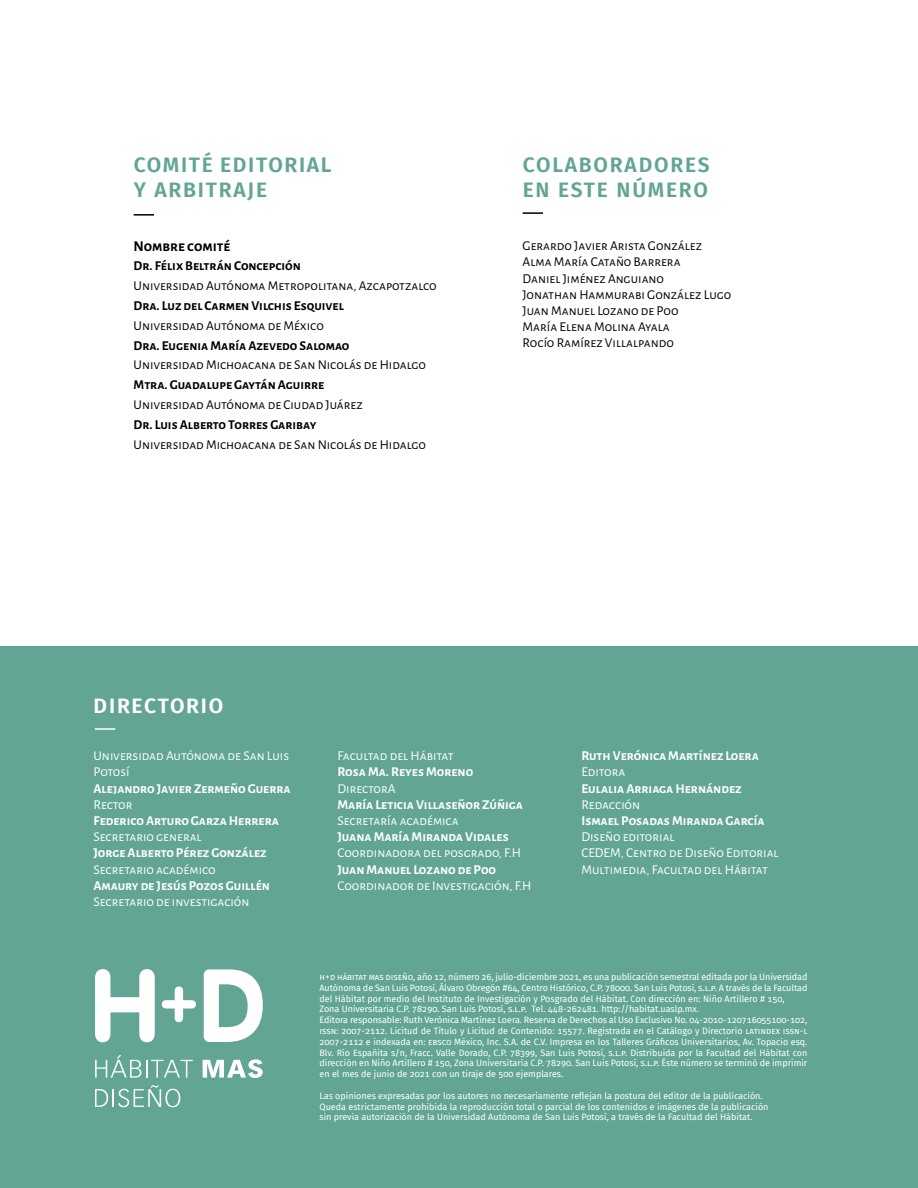
<style>
.page{position:relative;width:918px;height:1188px;background:#fff}
.page>*{position:absolute;margin:0;border:0;box-sizing:border-box;transform-origin:0 0}
.t1{font:600 21px/25.2px "Fira Sans";letter-spacing:.085em;color:#62a595}
.t2{font:600 21px "Fira Sans";letter-spacing:.085em;color:#fff}
.t3{font:700 15px "Alegreya Sans SC";color:#000}
.t4{font:13.5px/16.2px "Alegreya Sans SC";color:#000}
.t5{font:13.5px/16.2px "Alegreya Sans SC";color:#fff}
.t6{font:700 13.5px "Alegreya Sans SC";color:#fff}
.t7{font:700 13.5px "Alegreya Sans SC";color:#000}
.t8{font:9px/10.8px "Fira Sans";color:#fff}
</style>
<div class="page">
<div style="left:0;top:647px;width:918px;height:541px;background:#62a595"></div>
<hr style="left:134px;top:214px;width:20px;height:2px;background:#000">
<hr style="left:523px;top:212px;width:20px;height:2px;background:#000">
<hr style="left:95px;top:728px;width:20px;height:2px;background:#fff">
<svg style="left:95px;top:969px;width:60px;height:73px"></svg>
<svg style="left:204px;top:969px;width:59px;height:73px"></svg>
<svg style="left:162px;top:987px;width:34px;height:35px"></svg>
<svg style="left:95px;top:1055px;width:98px;height:23px"></svg>
<svg style="left:203px;top:1059px;width:60px;height:19px"></svg>
<svg style="left:95px;top:1085px;width:85px;height:22px"></svg>
<h1 class="t1" style="left:134px;top:150px;width:199px">COMITÉ EDITORIAL<br>Y ARBITRAJE</h1>
<h2 class="t3" style="left:134px;top:236px;width:98px">Nombre comité</h2>
<h3 class="t7" style="left:134px;top:256px;width:169px">Dr. Félix Beltrán Concepción</h3>
<h3 class="t4" style="left:134px;top:277px;width:305px">Universidad Autónoma Metropolitana, Azcapotzalco</h3>
<h3 class="t7" style="left:134px;top:296px;width:212px">Dra. Luz del Carmen Vilchis Esquivel</h3>
<h3 class="t4" style="left:134px;top:317px;width:192px">Universidad Autónoma de México</h3>
<h3 class="t7" style="left:134px;top:335px;width:217px">Dra. Eugenia María Azevedo Salomao</h3>
<h3 class="t4" style="left:134px;top:356px;width:294px">Universidad Michoacana de San Nicolás de Hidalgo</h3>
<h3 class="t7" style="left:134px;top:375px;width:192px">Mtra. Guadalupe Gaytán Aguirre</h3>
<h3 class="t4" style="left:134px;top:396px;width:231px">Universidad Autónoma de Ciudad Juárez</h3>
<h3 class="t7" style="left:134px;top:415px;width:184px">Dr. Luis Alberto Torres Garibay</h3>
<h3 class="t4" style="left:134px;top:435px;width:294px">Universidad Michoacana de San Nicolás de Hidalgo</h3>
<h1 class="t1" style="left:523px;top:150px;width:188px">COLABORADORES<br>EN ESTE NÚMERO</h1>
<h3 class="t4" style="left:523px;top:237px;width:210px">Gerardo Javier Arista González<br>Alma María Cataño Barrera<br>Daniel Jiménez Anguiano<br>Jonathan Hammurabi González Lugo<br>Juan Manuel Lozano de Poo<br>María Elena Molina Ayala<br>Rocío Ramírez Villalpando</h3>
<h1 class="t2" style="left:94px;top:688px;width:131px">DIRECTORIO</h1>
<h3 class="t5" style="left:94px;top:747px;width:197px">Universidad Autónoma de San Luis<br>Potosí</h3>
<h3 class="t6" style="left:94px;top:778px;width:199px">Alejandro Javier Zermeño Guerra</h3>
<h3 class="t5" style="left:94px;top:796px;width:40px">Rector</h3>
<h3 class="t6" style="left:94px;top:811px;width:187px">Federico Arturo Garza Herrera</h3>
<h3 class="t5" style="left:94px;top:828px;width:110px">Secretario general</h3>
<h3 class="t6" style="left:94px;top:843px;width:175px">Jorge Alberto Pérez González</h3>
<h3 class="t5" style="left:94px;top:861px;width:124px">Secretario académico</h3>
<h3 class="t6" style="left:94px;top:876px;width:178px">Amaury de Jesús Pozos Guillén</h3>
<h3 class="t5" style="left:94px;top:893px;width:157px">Secretario de investigación</h3>
<h3 class="t5" style="left:337px;top:747px;width:118px">Facultad del Hábitat</h3>
<h3 class="t6" style="left:337px;top:762px;width:137px">Rosa Ma. Reyes Moreno</h3>
<h3 class="t5" style="left:337px;top:780px;width:60px">DirectorA</h3>
<h3 class="t6" style="left:337px;top:795px;width:187px">María Leticia Villaseñor Zúñiga</h3>
<h3 class="t5" style="left:337px;top:812px;width:123px">Secretaría académica</h3>
<h3 class="t6" style="left:337px;top:827px;width:173px">Juana María Miranda Vidales</h3>
<h3 class="t5" style="left:337px;top:844px;width:185px">Coordinadora del posgrado, F.H</h3>
<h3 class="t6" style="left:337px;top:859px;width:160px">Juan Manuel Lozano de Poo</h3>
<h3 class="t5" style="left:337px;top:877px;width:196px">Coordinador de Investigación, F.H</h3>
<h3 class="t6" style="left:581px;top:746px;width:179px">Ruth Verónica Martínez Loera</h3>
<h3 class="t5" style="left:581px;top:763px;width:45px">Editora</h3>
<h3 class="t6" style="left:581px;top:778px;width:162px">Eulalia Arriaga Hernández</h3>
<h3 class="t5" style="left:581px;top:796px;width:60px">Redacción</h3>
<h3 class="t6" style="left:581px;top:811px;width:185px">Ismael Posadas Miranda García</h3>
<h3 class="t5" style="left:581px;top:828px;width:199px">Diseño editorial<br>CEDEM, Centro de Diseño Editorial<br>Multimedia, Facultad del Hábitat</h3>
<p class="t8" style="left:320px;top:971px;width:490px">h+d hábitat mas diseño, año 12, número 26, julio-diciembre 2021, es una publicación semestral editada por la Universidad Autónoma de San Luis Potosí, Álvaro Obregón #64, Centro Histórico, C.P. 78000. San Luis Potosí, s.l.p. A través de la Facultad del Hábitat por medio del Instituto de Investigación y Posgrado del Hábitat. Con dirección en: Niño Artillero # 150,<br>Zona Universitaria C.P. 78290. San Luis Potosí, s.l.p. Tel. 448-262481. http://habitat.uaslp.mx.<br>Editora responsable: Ruth Verónica Martínez Loera. Reserva de Derechos al Uso Exclusivo No. 04-2010-120716055100-102, issn: 2007-2112. Licitud de Título y Licitud de Contenido: 15577. Registrada en el Catálogo y Directorio latindex issn-l 2007-2112 e indexada en: ebsco México, Inc. S.A. de C.V. Impresa en los Talleres Gráficos Universitarios, Av. Topacio esq.<br>Blv. Río Españita s/n, Fracc. Valle Dorado, C.P. 78399, San Luis Potosí, s.l.p. Distribuida por la Facultad del Hábitat con dirección en Niño Artillero # 150, Zona Universitaria C.P. 78290. San Luis Potosí, s.l.p. Éste número se terminó de imprimir en el mes de junio de 2021 con un tiraje de 500 ejemplares.</p>
<p class="t8" style="left:320px;top:1090px;width:451px">Las opiniones expresadas por los autores no necesariamente reflejan la postura del editor de la publicación.<br>Queda estrictamente prohibida la reproducción total o parcial de los contenidos e imágenes de la publicación sin previa autorización de la Universidad Autónoma de San Luis Potosí, a través de la Facultad del Hábitat.</p>
</div>
